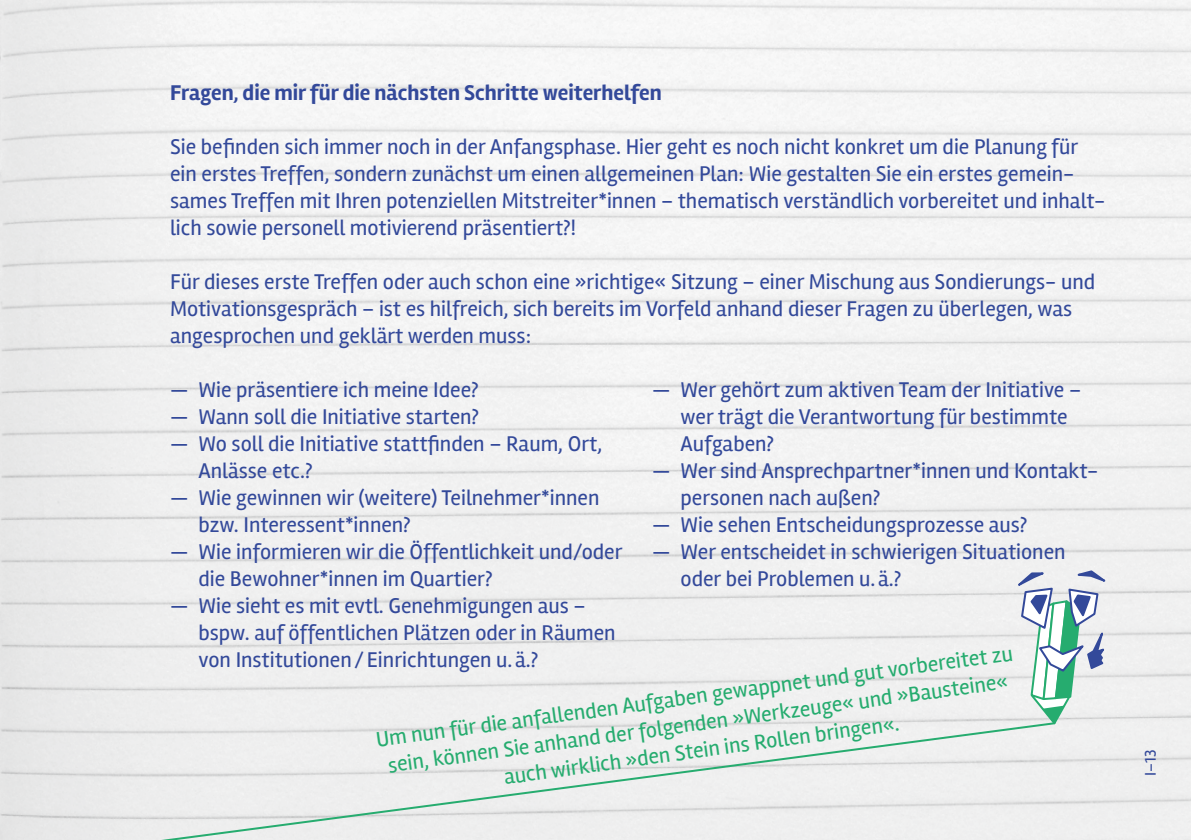
<style>
.page{position:relative;width:1191px;height:840px;background:#fff}
.page>*{position:absolute;margin:0;border:0;box-sizing:border-box;transform-origin:0 0}
.t1{font:22px/27px "Rambla";color:#33499a}
.t2{font:22px/27px "Rambla";color:#26ac6f;text-align:center}
.t3{font:700 22px "Rambla";color:#33499a}
.t4{font:16px "Rambla";color:#33499a}
</style>
<div class="page">
<svg style="left:1016px;top:569px;width:101px;height:157px"></svg>
<svg style="left:37px;top:720px;width:1019px;height:119px"></svg>
<p class="t3" style="left:170px;top:79px;width:493px">Fragen, die mir für die nächsten Schritte weiterhelfen</p>
<p class="t1" style="left:170px;top:133px;width:937px">Sie befinden sich immer noch in der Anfangsphase. Hier geht es noch nicht konkret um die Planung für ein erstes Treffen, sondern zunächst um einen allgemeinen Plan: Wie gestalten Sie ein erstes gemein&shy;sames Treffen mit Ihren potenziellen Mitstreiter*innen – thematisch verständlich vorbereitet und inhalt&shy;lich sowie personell motivierend präsentiert?!</p>
<p class="t1" style="left:170px;top:268px;width:926px">Für dieses erste Treffen oder auch schon eine »richtige« Sitzung – einer Mischung aus Sondierungs- und<br>Motivationsgespräch – ist es hilfreich, sich bereits im Vorfeld anhand dieser Fragen zu überlegen, was angesprochen und geklärt werden muss:</p>
<p class="t1" style="left:680px;top:376px;width:402px;text-indent:-28px">— Wer gehört zum aktiven Team der Initiative – wer trägt die Verantwortung für bestimmte<br>Aufgaben?</p>
<p class="t1" style="left:680px;top:457px;width:419px;text-indent:-28px">— Wer sind Ansprechpartner*innen und Kontakt&shy;personen nach außen?</p>
<p class="t1" style="left:652px;top:511px;width:377px">— Wie sehen Entscheidungsprozesse aus?</p>
<p class="t1" style="left:680px;top:538px;width:386px;text-indent:-28px">— Wer entscheidet in schwierigen Situationen oder bei Problemen u. ä.?</p>
<p class="t1" style="left:170px;top:376px;width:310px">— Wie präsentiere ich meine Idee?</p>
<p class="t1" style="left:170px;top:403px;width:310px">— Wann soll die Initiative starten?</p>
<p class="t1" style="left:198px;top:430px;width:405px;text-indent:-28px">— Wo soll die Initiative stattfinden – Raum, Ort,<br>Anlässe etc.?</p>
<p class="t1" style="left:198px;top:484px;width:402px;text-indent:-28px">— Wie gewinnen wir (weitere) Teilnehmer*innen bzw. Interessent*innen?</p>
<p class="t1" style="left:198px;top:538px;width:426px;text-indent:-28px">— Wie informieren wir die Öffentlichkeit und/oder die Bewohner*innen im Quartier?</p>
<p class="t1" style="left:198px;top:592px;width:418px;text-indent:-28px">— Wie sieht es mit evtl. Genehmigungen aus – bspw. auf öffentlichen Plätzen oder in Räumen von Institutionen/Einrichtungen u. ä.?</p>
<p class="t2" style="left:374px;top:727px;width:644px;rotate:-8deg">Um nun für die anfallenden Aufgaben gewappnet und gut vorbereitet zu sein, können Sie anhand der folgenden »Werkzeuge« und »Bausteine« auch wirklich »den Stein ins Rollen bringen«.</p>
<p class="t4" style="left:1141px;top:775px;width:28px;rotate:-90deg">I–13</p>
</div>
